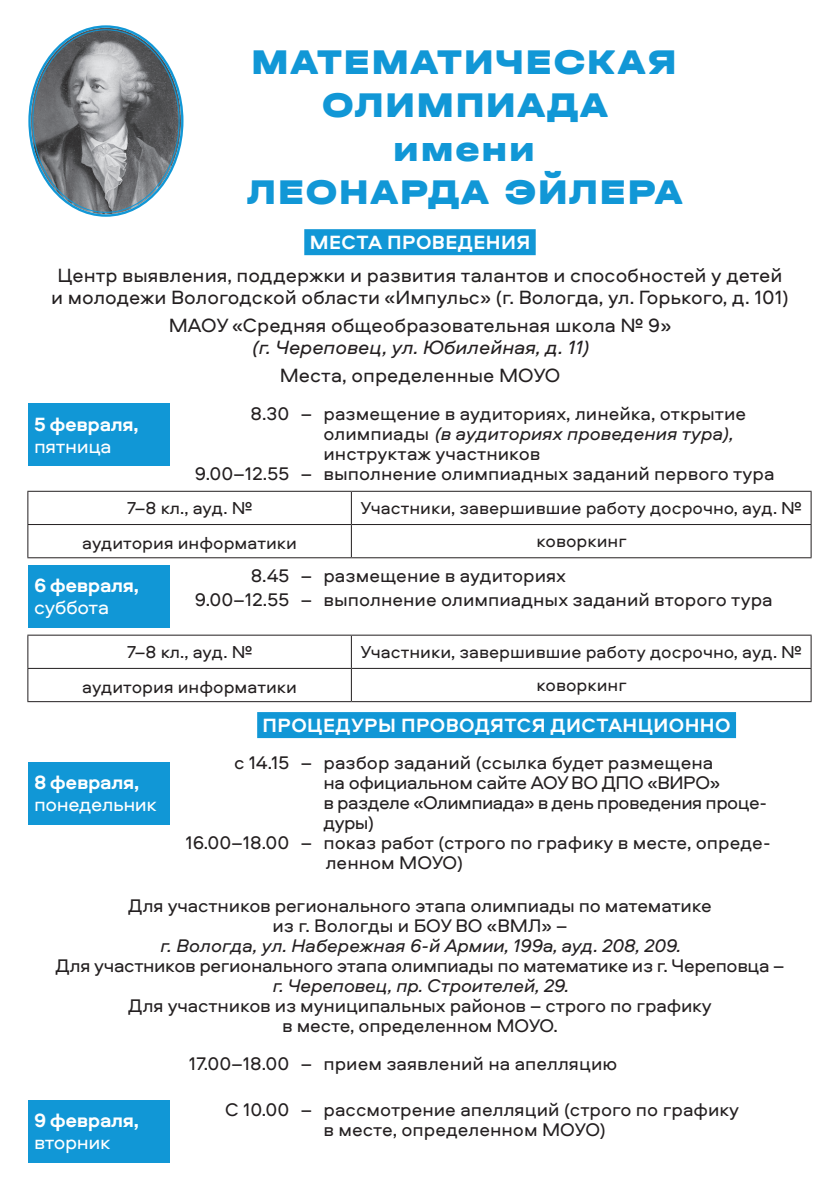
<style>
.page{position:relative;width:840px;height:1191px;background:#fff}
.page>*{position:absolute;margin:0;border:0;box-sizing:border-box;transform-origin:0 0}
.t1{font:900 36px "Halvar Breit";letter-spacing:.05em;color:#1197d6}
.t2{font:20px/22px "Aeroport";color:#231f20;text-align:center}
.t3{font:700 20px "Aeroport";letter-spacing:.02em;color:#fff}
.t4{font:20px "Aeroport";letter-spacing:-.02em;color:#fff}
.t5{font:italic 20px "Aeroport";color:#231f20}
.t6{font:19px/20px "Aeroport";color:#231f20}
.t7{font:italic 19px "Aeroport";letter-spacing:-.01em;color:#231f20}
.t8{font:19px "Aeroport";letter-spacing:-.02em;color:#231f20}
.t9{font:19px "Aeroport";letter-spacing:-.03em;color:#231f20}
.t10{font:18px "Aeroport";color:#231f20}
.s1{font-style:normal}
</style>
<div class="page">
<div style="left:257px;top:712px;width:478px;height:26px;background:#1197d6"></div>
<hr style="left:27px;top:491px;width:324px;height:1px;background:#231f20">
<hr style="left:27px;top:492px;width:1px;height:32px;background:#231f20">
<hr style="left:351px;top:491px;width:460px;height:1px;background:#231f20">
<hr style="left:350px;top:492px;width:1px;height:32px;background:#231f20">
<hr style="left:810px;top:492px;width:1px;height:32px;background:#231f20">
<hr style="left:27px;top:524px;width:324px;height:1px;background:#231f20">
<hr style="left:27px;top:525px;width:1px;height:32px;background:#231f20">
<hr style="left:351px;top:524px;width:460px;height:1px;background:#231f20">
<hr style="left:350px;top:525px;width:1px;height:32px;background:#231f20">
<hr style="left:810px;top:525px;width:1px;height:32px;background:#231f20">
<hr style="left:27px;top:557px;width:324px;height:1px;background:#231f20">
<hr style="left:351px;top:557px;width:460px;height:1px;background:#231f20">
<hr style="left:27px;top:634px;width:324px;height:1px;background:#231f20">
<hr style="left:27px;top:635px;width:1px;height:33px;background:#231f20">
<hr style="left:351px;top:634px;width:460px;height:1px;background:#231f20">
<hr style="left:350px;top:635px;width:1px;height:33px;background:#231f20">
<hr style="left:810px;top:635px;width:1px;height:33px;background:#231f20">
<hr style="left:27px;top:668px;width:324px;height:1px;background:#231f20">
<hr style="left:27px;top:669px;width:1px;height:32px;background:#231f20">
<hr style="left:351px;top:668px;width:460px;height:1px;background:#231f20">
<hr style="left:350px;top:669px;width:1px;height:32px;background:#231f20">
<hr style="left:810px;top:669px;width:1px;height:32px;background:#231f20">
<hr style="left:27px;top:701px;width:324px;height:1px;background:#231f20">
<hr style="left:351px;top:701px;width:460px;height:1px;background:#231f20">
<div style="left:304px;top:229px;width:231px;height:26px;background:#1197d6"></div>
<div style="left:28px;top:403px;width:142px;height:63px;background:#1197d6"></div>
<div style="left:28px;top:565px;width:142px;height:62px;background:#1197d6"></div>
<div style="left:28px;top:762px;width:142px;height:63px;background:#1197d6"></div>
<div style="left:28px;top:1100px;width:142px;height:62px;background:#1197d6"></div>
<img style="left:31px;top:28px;width:150px;height:186px">
<h1 class="t1" style="left:251px;top:39px;width:426px">Математическая</h1>
<h1 class="t1" style="left:322px;top:82px;width:287px">олимпиада</h1>
<h1 class="t1" style="left:393px;top:125px;width:143px">имени</h1>
<h1 class="t1" style="left:247px;top:168px;width:31px">ЛЕО</h1>
<h1 class="t1" style="left:339px;top:168px;width:120px">НАРДА</h1>
<h1 class="t1" style="left:504px;top:168px;width:179px">ЭЙЛЕ РА</h1>
<p class="t3" style="left:309px;top:228px;width:222px">Места проведения</p>
<p class="t2" style="left:51px;top:264px;width:739px">Центр выявления, поддержки и развития талантов и способностей у детей и молодежи Вологодской области «Импульс» (г. Вологда, ул. Горького, д. 101)</p>
<p class="t2" style="left:169px;top:313px;width:503px">МАОУ «Средняя общеобразовательная школа № 9»</p>
<p class="t5" style="left:251px;top:333px;width:339px">(г. Череповец, ул. Юбилейная, д. 11)</p>
<p class="t2" style="left:279px;top:363px;width:282px">Места, определенные МОУО</p>
<p class="t6" style="left:250px;top:402px;width:497px">8.30 – размещение в аудиториях, линейка, открытие</p>
<p class="t7" style="left:323px;top:420px;width:410px"><span class="s1">олимпиады</span> (в аудиториях проведения тура),</p>
<p class="t6" style="left:323px;top:442px;width:218px">инструктаж участников</p>
<p class="t6" style="left:195px;top:462px;width:581px">9.00–12.55 – выполнение олимпиадных заданий первого тура</p>
<p class="t10" style="left:127px;top:495px;width:127px">7–8 кл., ауд. №</p>
<p class="t10" style="left:360px;top:495px;width:443px">Участники, завершившие работу досрочно, ауд. №</p>
<p class="t10" style="left:82px;top:531px;width:216px">аудитория информатики</p>
<p class="t10" style="left:536px;top:529px;width:92px">коворкинг</p>
<p class="t6" style="left:195px;top:563px;width:579px;line-height:24px;text-indent:56px">8.45 – размещение в аудиториях<br>9.00–12.55 – выполнение олимпиадных заданий второго тура</p>
<p class="t10" style="left:127px;top:639px;width:127px">7–8 кл., ауд. №</p>
<p class="t10" style="left:360px;top:639px;width:443px">Участники, завершившие работу досрочно, ауд. №</p>
<p class="t10" style="left:82px;top:674px;width:216px">аудитория информатики</p>
<p class="t10" style="left:536px;top:672px;width:92px">коворкинг</p>
<p class="t3" style="left:262px;top:710px;width:469px">процедуры проводятся дистанционно</p>
<p class="t6" style="left:234px;top:751px;width:480px">с 14.15 – разбор заданий (ссылка будет размещена</p>
<p class="t8" style="left:323px;top:769px;width:398px">на официальном сайте АОУ ВО ДПО «ВИРО»</p>
<p class="t9" style="left:323px;top:789px;width:445px">в разделе «Олимпиада» в день проведения проце-</p>
<p class="t6" style="left:323px;top:811px;width:52px">дуры)</p>
<p class="t6" style="left:185px;top:831px;width:586px">16.00–18.00 – показ работ (строго по графику в месте, опреде-</p>
<p class="t6" style="left:325px;top:851px;width:139px">ленном МОУО)</p>
<p class="t3" style="left:34px;top:409px;width:106px">5 февраля,</p>
<p class="t4" style="left:34px;top:432px;width:79px">пятница</p>
<p class="t3" style="left:34px;top:571px;width:106px">6 февраля,</p>
<p class="t4" style="left:34px;top:593px;width:77px">суббота</p>
<p class="t3" style="left:34px;top:768px;width:107px">8 февраля,</p>
<p class="t4" style="left:34px;top:791px;width:124px">понедельник</p>
<p class="t6" style="left:128px;top:894px;width:585px;text-align:center">Для участников регионального этапа олимпиады по математике из г. Вологды и БОУ ВО «ВМЛ» –</p>
<p class="t7" style="left:159px;top:932px;width:522px">г. Вологда, ул. Набережная 6-й Армии, 199а, ауд. 208, 209.</p>
<p class="t8" style="left:55px;top:952px;width:730px">Для участников регионального этапа олимпиады по математике из г. Череповца –</p>
<p class="t7" style="left:271px;top:972px;width:298px">г. Череповец, пр. Строителей, 29.</p>
<p class="t6" style="left:128px;top:994px;width:584px;text-align:center">Для участников из муниципальных районов – строго по графику в месте, определенном МОУО.</p>
<p class="t3" style="left:34px;top:1106px;width:106px">9 февраля,</p>
<p class="t4" style="left:34px;top:1128px;width:78px">вторник</p>
<p class="t6" style="left:189px;top:1052px;width:430px">17.00–18.00 – прием заявлений на апелляцию</p>
<p class="t6" style="left:323px;top:1098px;width:417px;text-indent:-98px">С 10.00 – рассмотрение апелляций (строго по графику в месте, определенном МОУО)</p>
</div>
